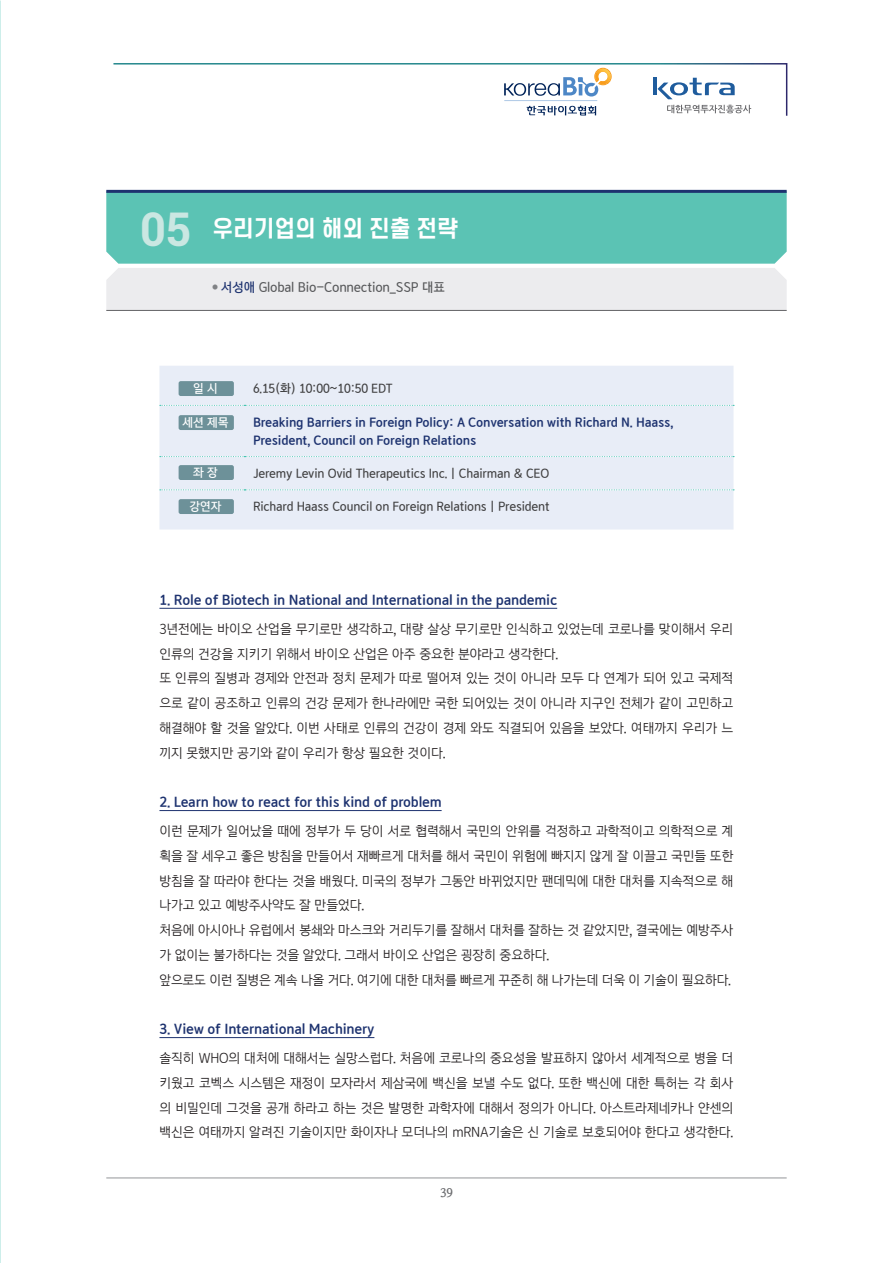
<style>
.page{position:relative;width:893px;height:1263px;background:#fff}
.page>*{position:absolute;margin:0;border:0;box-sizing:border-box;transform-origin:0 0}
.t1{font:700 46.5px "Roboto";color:#cae7e2}
.t2{font:700 22.5px "S Core Dream 6";letter-spacing:-.015em;color:#fff}
.t3{font:300 13.2px/24.8px "Yeolrin Gothic";letter-spacing:-.015em;color:#231f20;text-align:justify}
.t4{font:700 13.2px "Yeolrin Gothic";letter-spacing:-.015em;color:#1d326f}
.t5{font:500 12.75px "Yeolrin Gothic";letter-spacing:-.015em;color:#57585a}
.t6{font:500 12px "Yeolrin Gothic";letter-spacing:-.015em;color:#3e3e3f}
.t7{font:700 12px/18px "Yeolrin Gothic";letter-spacing:-.015em;color:#1d326f}
.t8{font:500 12px "Yeolrin Gothic";letter-spacing:-.015em;color:#fff}
.t9{font:800 12px "Nanum Myeongjo";color:#6c6d70}
.s1{color:#1d326f}
</style>
<div class="page">
<svg style="left:113px;top:63px;width:675px;height:53px"></svg>
<hr style="left:106px;top:1177px;width:681px;height:1px;background:#939598">
<div style="left:106px;top:193px;width:681px;height:71px;background:#5bc3b4"></div>
<div style="left:106px;top:268px;width:681px;height:42px;background:#ececee"></div>
<hr style="left:106px;top:310px;width:681px;height:1px;background:#636366">
<hr style="left:106px;top:190px;width:681px;height:3px;background:#1d326f">
<div style="left:159px;top:366px;width:574px;height:163px;background:#e8edf7"></div>
<svg style="left:160px;top:405px;width:574px;height:1px"></svg>
<svg style="left:160px;top:456px;width:574px;height:1px"></svg>
<svg style="left:160px;top:489px;width:574px;height:1px"></svg>
<hr style="left:159px;top:608px;width:398px;height:1px;background:#1d326f">
<hr style="left:159px;top:810px;width:283px;height:1px;background:#1d326f">
<hr style="left:159px;top:1037px;width:215px;height:1px;background:#1d326f">
<div style="left:179px;top:381px;width:55px;height:15px;background:#6d9199;border-radius:2px"></div>
<div style="left:179px;top:415px;width:55px;height:15px;background:#6d9199;border-radius:2px"></div>
<div style="left:179px;top:465px;width:55px;height:15px;background:#6d9199;border-radius:2px"></div>
<div style="left:179px;top:499px;width:55px;height:15px;background:#6d9199;border-radius:2px"></div>
<svg style="left:0;top:504px;width:1px;height:574px"></svg>
<hr style="left:0;top:1078px;width:1px;height:185px;background:#cdeeea">
<p class="t1" style="left:140px;top:197px;width:53px">05</p>
<p class="t2" style="left:213px;top:212px;width:247px">우리기업의 해외 진출 전략</p>
<p class="t5" style="left:213px;top:279px;width:234px"><sup>●</sup> <span class="s1">서성애</span> Global Bio-Connection_SSP 대표</p>
<p class="t8" style="left:193px;top:381px;width:26px">일 시</p>
<p class="t8" style="left:183px;top:415px;width:48px">세션 제목</p>
<p class="t8" style="left:193px;top:465px;width:26px">좌 장</p>
<p class="t8" style="left:190px;top:499px;width:34px">강연자</p>
<p class="t6" style="left:253px;top:381px;width:141px">6.15(화) 10:00~10:50 EDT</p>
<p class="t7" style="left:253px;top:413px;width:422px">Breaking Barriers in Foreign Policy: A Conversation with Richard N. Haass,<br>President, Council on Foreign Relations</p>
<p class="t6" style="left:253px;top:465px;width:298px">Jeremy Levin Ovid Therapeutics Inc. | Chairman &amp; CEO</p>
<p class="t6" style="left:253px;top:499px;width:298px">Richard Haass Council on Foreign Relations | President</p>
<p class="t4" style="left:159px;top:591px;width:399px">1. Role of Biotech in National and International in the pandemic</p>
<p class="t3" style="left:159px;top:616px;width:576px">3년전에는 바이오 산업을 무기로만 생각하고, 대량 살상 무기로만 인식하고 있었는데 코로나를 맞이해서 우리 인류의 건강을 지키기 위해서 바이오 산업은 아주 중요한 분야라고 생각한다.</p>
<p class="t3" style="left:159px;top:666px;width:576px">또 인류의 질병과 경제와 안전과 정치 문제가 따로 떨어져 있는 것이 아니라 모두 다 연계가 되어 있고 국제적 으로 같이 공조하고 인류의 건강 문제가 한나라에만 국한 되어있는 것이 아니라 지구인 전체가 같이 고민하고 해결해야 할 것을 알았다. 이번 사태로 인류의 건강이 경제 와도 직결되어 있음을 보았다. 여태까지 우리가 느 끼지 못했지만 공기와 같이 우리가 항상 필요한 것이다.</p>
<p class="t4" style="left:159px;top:793px;width:284px">2. Learn how to react for this kind of problem</p>
<p class="t3" style="left:159px;top:818px;width:576px">이런 문제가 일어났을 때에 정부가 두 당이 서로 협력해서 국민의 안위를 걱정하고 과학적이고 의학적으로 계 획을 잘 세우고 좋은 방침을 만들어서 재빠르게 대처를 해서 국민이 위험에 빠지지 않게 잘 이끌고 국민들 또한 방침을 잘 따라야 한다는 것을 배웠다. 미국의 정부가 그동안 바뀌었지만 팬데믹에 대한 대처를 지속적으로 해 나가고 있고 예방주사약도 잘 만들었다.</p>
<p class="t3" style="left:159px;top:917px;width:576px">처음에 아시아나 유럽에서 봉쇄와 마스크와 거리두기를 잘해서 대처를 잘하는 것 같았지만, 결국에는 예방주사 가 없이는 불가하다는 것을 알았다. 그래서 바이오 산업은 굉장히 중요하다.</p>
<p class="t3" style="left:159px;top:967px;width:573px">앞으로도 이런 질병은 계속 나올 거다. 여기에 대한 대처를 빠르게 꾸준히 해 나가는데 더욱 이 기술이 필요하다.</p>
<p class="t4" style="left:159px;top:1020px;width:217px">3. View of International Machinery</p>
<p class="t3" style="left:159px;top:1045px;width:576px">솔직히 WHO의 대처에 대해서는 실망스럽다. 처음에 코로나의 중요성을 발표하지 않아서 세계적으로 병을 더 키웠고 코벡스 시스템은 재정이 모자라서 제삼국에 백신을 보낼 수도 없다. 또한 백신에 대한 특허는 각 회사 의 비밀인데 그것을 공개 하라고 하는 것은 발명한 과학자에 대해서 정의가 아니다. 아스트라제네카나 얀센의 백신은 여태까지 알려진 기술이지만 화이자나 모더나의 mRNA기술은 신 기술로 보호되어야 한다고 생각한다.</p>
<p class="t9" style="left:440px;top:1185px;width:14px">39</p>
</div>
